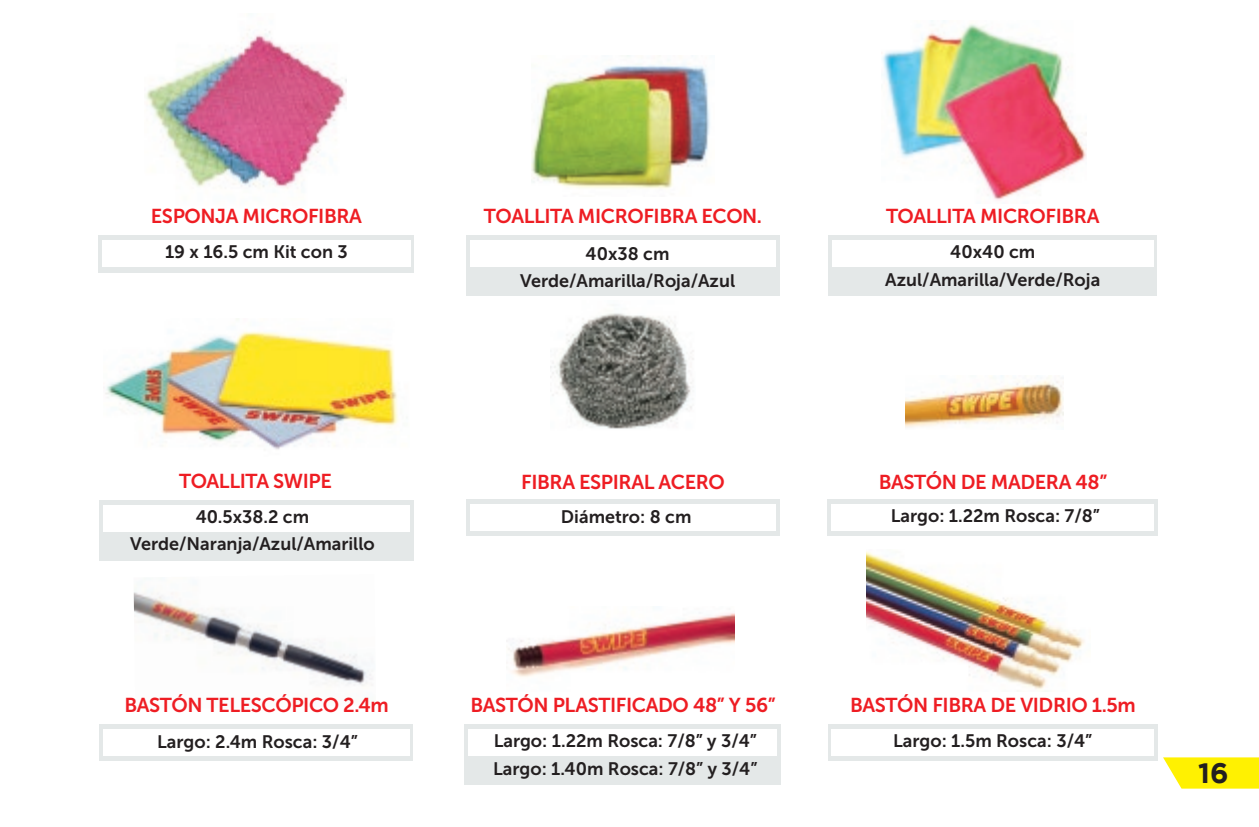
<style>
.page{position:relative;width:1259px;height:827px;background:#fff}
.page>*{position:absolute;margin:0;border:0;box-sizing:border-box;transform-origin:0 0}
.t1{font:700 28px "Gotham";color:#231f20}
.t2{font:20px "Museo Sans 700";letter-spacing:-.02em;color:#ee1d23}
.t3{font:18px/27.2px "Museo Sans 700";color:#231f20;text-align:center}
</style>
<div class="page">
<svg style="left:1163px;top:757px;width:95px;height:31px"></svg>
<img style="left:145px;top:31px;width:201px;height:158px">
<img style="left:882px;top:23px;width:204px;height:178px">
<div style="left:828px;top:235px;width:328px;height:60px;background:#e4e8e8"></div>
<div style="left:832px;top:240px;width:320px;height:26px;background:#fff"></div>
<div style="left:99px;top:500px;width:314px;height:60px;background:#e4e8e8"></div>
<div style="left:103px;top:505px;width:307px;height:26px;background:#fff"></div>
<img style="left:105px;top:331px;width:293px;height:119px">
<div style="left:98px;top:235px;width:316px;height:37px;background:#e4e8e8"></div>
<div style="left:102px;top:240px;width:308px;height:26px;background:#fff"></div>
<img style="left:531px;top:56px;width:179px;height:133px">
<div style="left:466px;top:235px;width:313px;height:60px;background:#e4e8e8"></div>
<div style="left:470px;top:240px;width:305px;height:26px;background:#fff"></div>
<div style="left:827px;top:724px;width:330px;height:36px;background:#e4e8e8"></div>
<div style="left:831px;top:729px;width:322px;height:26px;background:#fff"></div>
<img style="left:866px;top:551px;width:219px;height:139px">
<img style="left:133px;top:592px;width:240px;height:94px">
<img style="left:508px;top:613px;width:226px;height:64px">
<div style="left:464px;top:724px;width:316px;height:60px;background:#e4e8e8"></div>
<div style="left:468px;top:729px;width:309px;height:26px;background:#fff"></div>
<div style="left:827px;top:499px;width:330px;height:36px;background:#e4e8e8"></div>
<div style="left:831px;top:504px;width:322px;height:26px;background:#fff"></div>
<div style="left:99px;top:724px;width:314px;height:36px;background:#e4e8e8"></div>
<div style="left:103px;top:729px;width:306px;height:26px;background:#fff"></div>
<img style="left:905px;top:375px;width:158px;height:53px">
<img style="left:550px;top:313px;width:144px;height:116px">
<div style="left:466px;top:499px;width:313px;height:37px;background:#e4e8e8"></div>
<div style="left:470px;top:504px;width:305px;height:26px;background:#fff"></div>
<p class="t2" style="left:151px;top:205px;width:212px">ESPONJA MICROFIBRA</p>
<p class="t3" style="left:165px;top:238px;width:184px">19 x 16.5 cm Kit con 3</p>
<p class="t2" style="left:179px;top:470px;width:154px">TOALLITA SWIPE</p>
<p class="t3" style="left:130px;top:503px;width:246px">40.5x38.2 cm<br>Verde/Naranja/Azul/Amarillo</p>
<p class="t2" style="left:124px;top:693px;width:266px">BASTÓN TELESCÓPICO 2.4m</p>
<p class="t3" style="left:157px;top:727px;width:202px">Largo: 2.4m Rosca: 3/4”</p>
<p class="t2" style="left:484px;top:205px;width:279px">TOALLITA MICROFIBRA ECON.</p>
<p class="t3" style="left:520px;top:239px;width:216px">40x38 cm<br>Verde/Amarilla/Roja/Azul</p>
<p class="t2" style="left:521px;top:471px;width:205px">FIBRA ESPIRAL ACERO</p>
<p class="t3" style="left:561px;top:502px;width:132px">Diámetro: 8 cm</p>
<p class="t2" style="left:470px;top:693px;width:306px">BASTÓN PLASTIFICADO 48” Y 56”</p>
<p class="t3" style="left:493px;top:726px;width:266px;line-height:28px;text-align:left">Largo: 1.22m Rosca: 7/8” y 3/4”<br>Largo: 1.40m Rosca: 7/8” y 3/4”</p>
<p class="t2" style="left:885px;top:205px;width:215px">TOALLITA MICROFIBRA</p>
<p class="t3" style="left:885px;top:238px;width:216px">40x40 cm<br>Azul/Amarilla/Verde/Roja</p>
<p class="t2" style="left:878px;top:470px;width:230px">BASTÓN DE MADERA 48”</p>
<p class="t3" style="left:890px;top:502px;width:210px">Largo: 1.22m Rosca: 7/8”</p>
<p class="t2" style="left:849px;top:693px;width:287px">BASTÓN FIBRA DE VIDRIO 1.5m</p>
<p class="t3" style="left:892px;top:727px;width:201px">Largo: 1.5m Rosca: 3/4”</p>
<h1 class="t1" style="left:1197px;top:756px;width:32px">16</h1>
</div>
